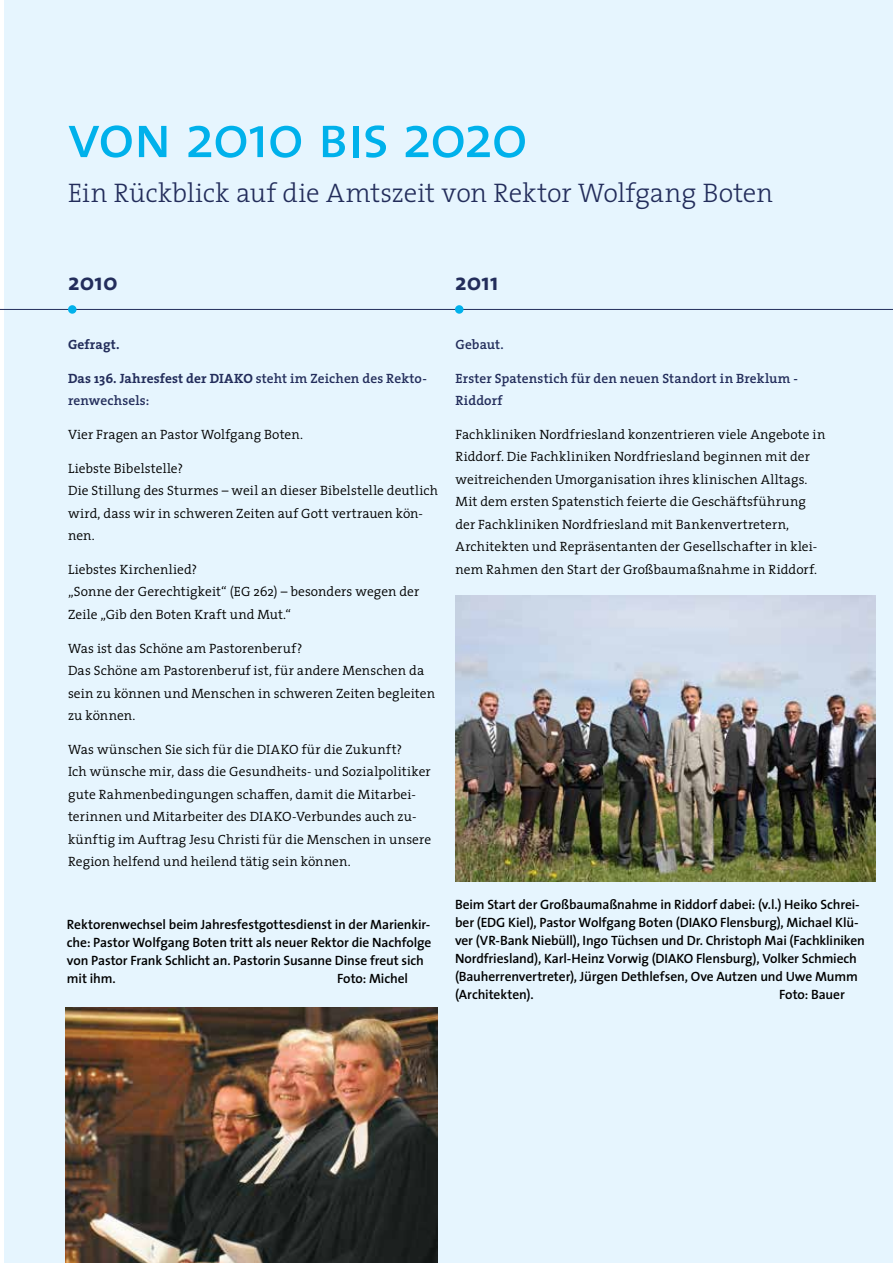
<style>
.page{position:relative;width:893px;height:1263px;background:#fff}
.page>*{position:absolute;margin:0;border:0;box-sizing:border-box;transform-origin:0 0}
.t1{font:60px "The Sans";letter-spacing:-.025em;color:#00b1eb}
.t2{font:300 27px "The Serif";letter-spacing:-.005em;color:#232d5b}
.t3{font:700 24px "The Sans";letter-spacing:.01em;color:#232d5b}
.t4{font:300 13.5px/22.5px "The Serif";letter-spacing:.005em;color:#000}
.t5{font:600 13.5px/18px "The Sans";letter-spacing:-.01em;color:#000}
.t6{font:600 13.5px/22.5px "The Serif";letter-spacing:.005em;color:#232d5b}
.t7{font:700 13.5px "The Serif";letter-spacing:.015em;color:#232d5b}
.s1{font-family:"The Sans Regular Caps"}
.s2{font-weight:700}
</style>
<div class="page">
<div style="left:4px;top:0;width:889px;height:1263px;background:#e6f5fe"></div>
<hr style="left:0;top:309px;width:893px;height:1px;background:#232d5b">
<div style="left:68px;top:305px;width:9px;height:9px;background:#00b1eb;border-radius:50%"></div>
<div style="left:455px;top:305px;width:8px;height:9px;background:#00b1eb;border-radius:50%"></div>
<img style="left:66px;top:1008px;width:372px;height:255px">
<img style="left:455px;top:595px;width:421px;height:286px">
<h1 class="t1" style="left:68px;top:87px;width:461px"><span class="s1">von</span> 2010 <span class="s1">bis</span> 2020</h1>
<h2 class="t2" style="left:68px;top:171px;width:707px">Ein Rückblick auf die Amtszeit von Rektor Wolfgang Boten</h2>
<h3 class="t3" style="left:68px;top:262px;width:51px">2010</h3>
<h3 class="t3" style="left:455px;top:262px;width:45px">2011</h3>
<p class="t7" style="left:68px;top:333px;width:53px">Gefragt.</p>
<p class="t6" style="left:68px;top:366px;width:360px"><span class="s2">Das 136. Jahresfest der DIAKO</span> steht im Zeichen des Rekto&shy;renwechsels:</p>
<p class="t4" style="left:68px;top:422px;width:237px">Vier Fragen an Pastor Wolfgang Boten.</p>
<p class="t4" style="left:68px;top:456px;width:371px">Liebste Bibelstelle?<br>Die Stillung des Sturmes – weil an dieser Bibelstelle deutlich wird, dass wir in schweren Zeiten auf Gott vertrauen kön&shy;nen.</p>
<p class="t4" style="left:68px;top:558px;width:353px">Liebstes Kirchenlied?<br>„Sonne der Gerechtigkeit“ (EG 262) – besonders wegen der<br>Zeile „Gib den Boten Kraft und Mut.“</p>
<p class="t4" style="left:68px;top:636px;width:368px">Was ist das Schöne am Pastorenberuf?<br>Das Schöne am Pastorenberuf ist, für andere Menschen da sein zu können und Menschen in schweren Zeiten begleiten zu können.</p>
<p class="t4" style="left:68px;top:738px;width:365px">Was wünschen Sie sich für die DIAKO für die Zukunft?<br>Ich wünsche mir, dass die Gesundheits- und Sozialpolitiker gute Rahmenbedingungen schaffen, damit die Mitarbei&shy;terinnen und Mitarbeiter des DIAKO-Verbundes auch zu&shy;künftig im Auftrag Jesu Christi für die Menschen in unsere Region helfend und heilend tätig sein können.</p>
<p class="t5" style="left:67px;top:915px;width:366px">Rektorenwechsel beim Jahresfestgottesdienst in der Marienkir&shy;che: Pastor Wolfgang Boten tritt als neuer Rektor die Nachfolge von Pastor Frank Schlicht an. Pastorin Susanne Dinse freut sich mit ihm.</p>
<p class="t5" style="left:337px;top:969px;width:73px">Foto: Michel</p>
<p class="t6" style="left:456px;top:333px;width:50px">Gebaut.</p>
<p class="t6" style="left:456px;top:366px;width:344px">Erster Spatenstich für den neuen Standort in Breklum -<br>Riddorf</p>
<p class="t4" style="left:456px;top:423px;width:371px">Fachkliniken Nordfriesland konzentrieren viele Angebote in Riddorf. Die Fachkliniken Nordfriesland beginnen mit der weitreichenden Umorganisation ihres klinischen Alltags.<br>Mit dem ersten Spatenstich feierte die Geschäftsführung der Fachkliniken Nordfriesland mit Bankenvertretern, Architekten und Repräsentanten der Gesellschafter in klei&shy;nem Rahmen den Start der Großbaumaßnahme in Riddorf.</p>
<p class="t5" style="left:455px;top:895px;width:411px">Beim Start der Großbaumaßnahme in Riddorf dabei: (v.l.) Heiko Schrei&shy;ber (EDG Kiel), Pastor Wolfgang Boten (DIAKO Flensburg), Michael Klü&shy;ver (VR-Bank Niebüll), Ingo Tüchsen und Dr. Christoph Mai (Fachkliniken Nordfriesland), Karl-Heinz Vorwig (DIAKO Flensburg), Volker Schmiech (Bauherrenvertreter), Jürgen Dethlefsen, Ove Autzen und Uwe Mumm (Architekten).</p>
<p class="t5" style="left:779px;top:985px;width:67px">Foto: Bauer</p>
</div>
